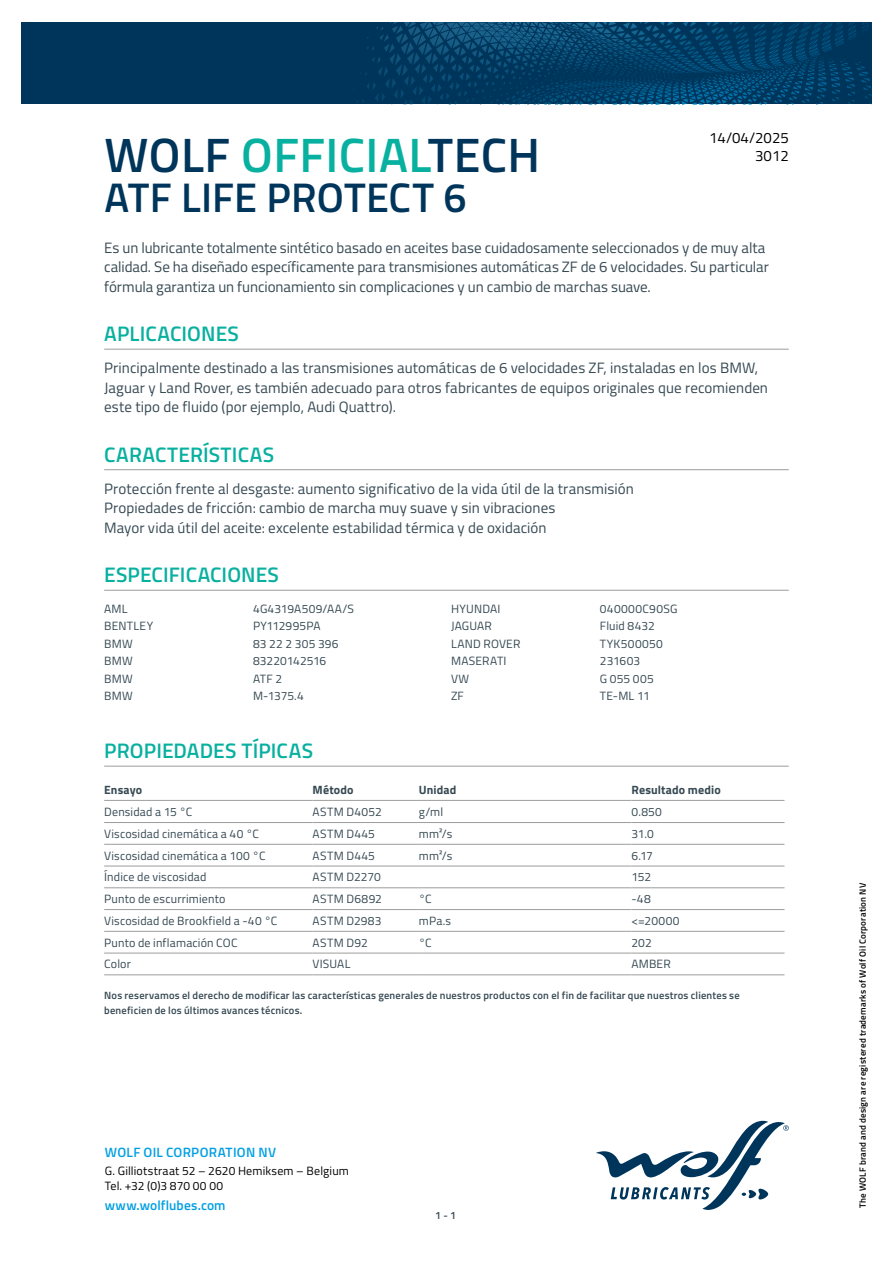
<style>
.page{position:relative;width:893px;height:1263px;background:#fff}
.page>*{position:absolute;margin:0;border:0;box-sizing:border-box;transform-origin:0 0}
.t1{font:600 48.3px "Titillium";letter-spacing:.01em;color:#00355b}
.t2{font:600 41.4px "Titillium";color:#00355b}
.t3{font:600 21px "Titillium";letter-spacing:.005em;color:#08b0a0}
.t4{font:15px/19.5px "Titillium";letter-spacing:.005em;color:#364953}
.t5{font:15px/18px "Titillium";color:#000;text-align:right}
.t6{font:600 13.5px "Titillium";letter-spacing:.015em;color:#009fe3}
.t7{font:12px "Titillium";letter-spacing:.015em;color:#364953}
.t8{font:12px/14.4px "Titillium";letter-spacing:.015em;color:#000}
.t9{font:700 12px "Titillium";letter-spacing:.015em;color:#364953}
.t10{font:600 10.5px/15px "Titillium";letter-spacing:.02em;color:#364953}
.t11{font:600 9px "Titillium";letter-spacing:.025em;color:#000}
.s1{color:#08b0a0}
</style>
<div class="page">
<svg style="left:596px;top:1121px;width:193px;height:89px"></svg>
<svg style="left:21px;top:22px;width:851px;height:82px;background:#013b62"></svg>
<hr style="left:104px;top:349px;width:685px;height:1px;background:#9d9d9c">
<hr style="left:104px;top:469px;width:685px;height:1px;background:#9d9d9c">
<hr style="left:104px;top:590px;width:685px;height:1px;background:#9d9d9c">
<hr style="left:104px;top:766px;width:685px;height:1px;background:#9d9d9c">
<hr style="left:104px;top:800px;width:209px;height:1px;background:#9d9d9c">
<hr style="left:313px;top:800px;width:106px;height:1px;background:#9d9d9c">
<hr style="left:419px;top:800px;width:212px;height:1px;background:#9d9d9c">
<hr style="left:631px;top:800px;width:153px;height:1px;background:#9d9d9c">
<hr style="left:104px;top:822px;width:209px;height:1px;background:#9d9d9c">
<hr style="left:313px;top:822px;width:106px;height:1px;background:#9d9d9c">
<hr style="left:419px;top:822px;width:212px;height:1px;background:#9d9d9c">
<hr style="left:631px;top:822px;width:153px;height:1px;background:#9d9d9c">
<hr style="left:104px;top:844px;width:209px;height:1px;background:#9d9d9c">
<hr style="left:313px;top:844px;width:106px;height:1px;background:#9d9d9c">
<hr style="left:419px;top:844px;width:212px;height:1px;background:#9d9d9c">
<hr style="left:631px;top:844px;width:153px;height:1px;background:#9d9d9c">
<hr style="left:104px;top:866px;width:209px;height:1px;background:#9d9d9c">
<hr style="left:313px;top:866px;width:106px;height:1px;background:#9d9d9c">
<hr style="left:419px;top:866px;width:212px;height:1px;background:#9d9d9c">
<hr style="left:631px;top:866px;width:153px;height:1px;background:#9d9d9c">
<hr style="left:104px;top:887px;width:209px;height:1px;background:#9d9d9c">
<hr style="left:313px;top:887px;width:106px;height:1px;background:#9d9d9c">
<hr style="left:419px;top:887px;width:212px;height:1px;background:#9d9d9c">
<hr style="left:631px;top:887px;width:153px;height:1px;background:#9d9d9c">
<hr style="left:104px;top:909px;width:209px;height:1px;background:#9d9d9c">
<hr style="left:313px;top:909px;width:106px;height:1px;background:#9d9d9c">
<hr style="left:419px;top:909px;width:212px;height:1px;background:#9d9d9c">
<hr style="left:631px;top:909px;width:153px;height:1px;background:#9d9d9c">
<hr style="left:104px;top:931px;width:209px;height:1px;background:#9d9d9c">
<hr style="left:313px;top:931px;width:106px;height:1px;background:#9d9d9c">
<hr style="left:419px;top:931px;width:212px;height:1px;background:#9d9d9c">
<hr style="left:631px;top:931px;width:153px;height:1px;background:#9d9d9c">
<hr style="left:104px;top:953px;width:209px;height:1px;background:#9d9d9c">
<hr style="left:313px;top:953px;width:106px;height:1px;background:#9d9d9c">
<hr style="left:419px;top:953px;width:212px;height:1px;background:#9d9d9c">
<hr style="left:631px;top:953px;width:153px;height:1px;background:#9d9d9c">
<hr style="left:104px;top:974px;width:209px;height:1px;background:#9d9d9c">
<hr style="left:313px;top:974px;width:106px;height:1px;background:#9d9d9c">
<hr style="left:419px;top:974px;width:212px;height:1px;background:#9d9d9c">
<hr style="left:631px;top:974px;width:153px;height:1px;background:#9d9d9c">
<p class="t5" style="left:709px;top:128px;width:81px">14/04/2025<br>3012</p>
<h1 class="t1" style="left:104px;top:118px;width:437px">WOLF <span class="s1">OFFICIAL</span>TECH</h1>
<h2 class="t2" style="left:104px;top:166px;width:364px">ATF LIFE PROTECT 6</h2>
<p class="t4" style="left:104px;top:237px;width:666px">Es un lubricante totalmente sintético basado en aceites base cuidadosamente seleccionados y de muy alta calidad. Se ha diseñado específicamente para transmisiones automáticas ZF de 6 velocidades. Su particular fórmula garantiza un funcionamiento sin complicaciones y un cambio de marchas suave.</p>
<h3 class="t3" style="left:104px;top:318px;width:136px">APLICACIONES</h3>
<p class="t4" style="left:104px;top:358px;width:665px">Principalmente destinado a las transmisiones automáticas de 6 velocidades ZF, instaladas en los BMW,<br>Jaguar y Land Rover, es también adecuado para otros fabricantes de equipos originales que recomienden este tipo de fluido (por ejemplo, Audi Quattro).</p>
<h3 class="t3" style="left:104px;top:438px;width:171px">CARACTERÍSTICAS</h3>
<p class="t4" style="left:104px;top:478px;width:531px">Protección frente al desgaste: aumento significativo de la vida útil de la transmisión<br>Propiedades de fricción: cambio de marcha muy suave y sin vibraciones<br>Mayor vida útil del aceite: excelente estabilidad térmica y de oxidación</p>
<h3 class="t3" style="left:104px;top:559px;width:176px">ESPECIFICACIONES</h3>
<p class="t7" style="left:104px;top:600px;width:25px">AML</p>
<p class="t7" style="left:253px;top:600px;width:103px">4G4319A509/AA/S</p>
<p class="t7" style="left:104px;top:617px;width:51px">BENTLEY</p>
<p class="t7" style="left:253px;top:617px;width:69px">PY112995PA</p>
<p class="t7" style="left:104px;top:635px;width:30px">BMW</p>
<p class="t7" style="left:253px;top:635px;width:87px">83 22 2 305 396</p>
<p class="t7" style="left:104px;top:652px;width:30px">BMW</p>
<p class="t7" style="left:253px;top:652px;width:75px">83220142516</p>
<p class="t7" style="left:104px;top:670px;width:30px">BMW</p>
<p class="t7" style="left:253px;top:670px;width:31px">ATF 2</p>
<p class="t7" style="left:104px;top:687px;width:30px">BMW</p>
<p class="t7" style="left:253px;top:687px;width:52px">M-1375.4</p>
<p class="t7" style="left:451px;top:600px;width:51px">HYUNDAI</p>
<p class="t7" style="left:600px;top:600px;width:79px">040000C90SG</p>
<p class="t7" style="left:451px;top:617px;width:43px">JAGUAR</p>
<p class="t7" style="left:600px;top:617px;width:57px">Fluid 8432</p>
<p class="t7" style="left:451px;top:635px;width:71px">LAND ROVER</p>
<p class="t7" style="left:600px;top:635px;width:65px">TYK500050</p>
<p class="t7" style="left:451px;top:652px;width:57px">MASERATI</p>
<p class="t7" style="left:600px;top:652px;width:42px">231603</p>
<p class="t7" style="left:451px;top:670px;width:20px">VW</p>
<p class="t7" style="left:600px;top:670px;width:55px">G 055 005</p>
<p class="t7" style="left:451px;top:687px;width:14px">ZF</p>
<p class="t7" style="left:600px;top:687px;width:51px">TE-ML 11</p>
<h3 class="t3" style="left:104px;top:735px;width:210px">PROPIEDADES TÍPICAS</h3>
<p class="t9" style="left:104px;top:781px;width:40px">Ensayo</p>
<p class="t9" style="left:313px;top:781px;width:43px">Método</p>
<p class="t9" style="left:419px;top:781px;width:39px">Unidad</p>
<p class="t9" style="left:631px;top:781px;width:91px">Resultado medio</p>
<p class="t7" style="left:104px;top:803px;width:90px">Densidad a 15 °C</p>
<p class="t7" style="left:313px;top:803px;width:71px">ASTM D4052</p>
<p class="t7" style="left:419px;top:803px;width:26px">g/ml</p>
<p class="t7" style="left:631px;top:803px;width:32px">0.850</p>
<p class="t7" style="left:104px;top:825px;width:156px">Viscosidad cinemática a 40 °C</p>
<p class="t7" style="left:313px;top:825px;width:64px">ASTM D445</p>
<p class="t7" style="left:419px;top:825px;width:35px">mm²/s</p>
<p class="t7" style="left:631px;top:825px;width:24px">31.0</p>
<p class="t7" style="left:104px;top:847px;width:163px">Viscosidad cinemática a 100 °C</p>
<p class="t7" style="left:313px;top:847px;width:64px">ASTM D445</p>
<p class="t7" style="left:419px;top:847px;width:35px">mm²/s</p>
<p class="t7" style="left:631px;top:847px;width:23px">6.17</p>
<p class="t7" style="left:104px;top:868px;width:104px">Índice de viscosidad</p>
<p class="t7" style="left:313px;top:868px;width:70px">ASTM D2270</p>
<p class="t7" style="left:631px;top:868px;width:21px">152</p>
<p class="t7" style="left:104px;top:890px;width:123px">Punto de escurrimiento</p>
<p class="t7" style="left:313px;top:890px;width:71px">ASTM D6892</p>
<p class="t7" style="left:419px;top:890px;width:14px">°C</p>
<p class="t7" style="left:631px;top:890px;width:21px">-48</p>
<p class="t7" style="left:104px;top:912px;width:175px">Viscosidad de Brookfield a -40 °C</p>
<p class="t7" style="left:313px;top:912px;width:71px">ASTM D2983</p>
<p class="t7" style="left:419px;top:912px;width:34px">mPa.s</p>
<p class="t7" style="left:631px;top:912px;width:50px">&lt;=20000</p>
<p class="t7" style="left:104px;top:934px;width:135px">Punto de inflamación COC</p>
<p class="t7" style="left:313px;top:934px;width:57px">ASTM D92</p>
<p class="t7" style="left:419px;top:934px;width:14px">°C</p>
<p class="t7" style="left:631px;top:934px;width:22px">202</p>
<p class="t7" style="left:104px;top:955px;width:28px">Color</p>
<p class="t7" style="left:313px;top:955px;width:39px">VISUAL</p>
<p class="t7" style="left:631px;top:955px;width:41px">AMBER</p>
<p class="t10" style="left:104px;top:987px;width:637px">Nos reservamos el derecho de modificar las características generales de nuestros productos con el fin de facilitar que nuestros clientes se beneficien de los últimos avances técnicos.</p>
<p class="t6" style="left:105px;top:1142px;width:173px">WOLF OIL CORPORATION NV</p>
<p class="t8" style="left:105px;top:1163px;width:246px">G. Gilliotstraat 52 – 2620 Hemiksem – Belgium<br>Tel. +32 (0)3 870 00 00</p>
<p class="t6" style="left:105px;top:1195px;width:122px">www.wolflubes.com</p>
<p class="t10" style="left:435px;top:1207px;width:22px">1 - 1</p>
<p class="t11" style="left:856px;top:1208px;width:326px;rotate:-90deg">The WOLF brand and design are registered trademarks of Wolf Oil Corporation NV</p>
</div>
